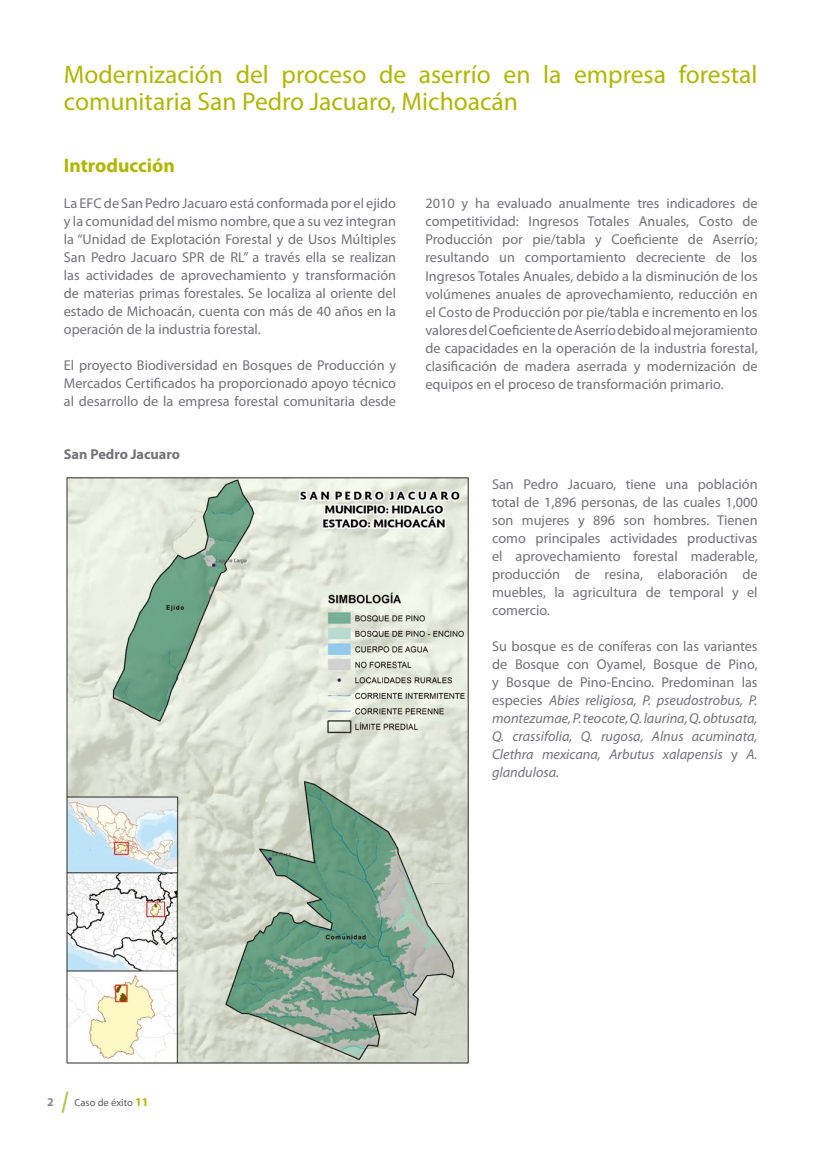
<style>
.page{position:relative;width:830px;height:1149px;background:#fff}
.page>*{position:absolute;margin:0;border:0;box-sizing:border-box;transform-origin:0 0}
.t1{font:25.5px/27px "Myriad Pro";color:#b0b700}
.t2{font:700 19.5px "Myriad Pro";color:#b0b700}
.t3{font:14.25px/18px "Myriad Pro";color:#727277;text-align:justify}
.t4{font:italic 14.25px/18px "Myriad Pro";color:#727277;text-align:justify}
.t5{font:700 14.25px "Myriad Pro";color:#727277}
.t6{font:700 12px "Myriad Pro";color:#89878c}
.t7{font:10.5px "Myriad Pro";color:#5b5b5f}
.s1{font-style:normal}
.s2{font-weight:700;font-size:12px;color:#b0b700}
</style>
<div class="page">
<svg style="left:61px;top:1091px;width:8px;height:22px"></svg>
<img style="left:65px;top:477px;width:404px;height:587px">
<h1 class="t1" style="left:64px;top:60px;width:695px">Modernización del proceso de aserrío en la empresa forestal comunitaria San Pedro Jacuaro, Michoacán</h1>
<h2 class="t2" style="left:64px;top:152px;width:113px">Introducción</h2>
<p class="t3" style="left:64px;top:194px;width:333px">La EFC de San Pedro Jacuaro está conformada por el ejido y la comunidad del mismo nombre, que a su vez integran la “Unidad de Explotación Forestal y de Usos Múltiples San Pedro Jacuaro SPR de RL” a través ella se realizan las actividades de aprovechamiento y transformación de materias primas forestales. Se localiza al oriente del estado de Michoacán, cuenta con más de 40 años en la operación de la industria forestal.</p>
<p class="t3" style="left:64px;top:356px;width:333px">El proyecto Biodiversidad en Bosques de Producción y Mercados Certificados ha proporcionado apoyo técnico al desarrollo de la empresa forestal comunitaria desde</p>
<p class="t5" style="left:64px;top:444px;width:118px">San Pedro Jacuaro</p>
<p class="t3" style="left:425px;top:194px;width:333px">2010 y ha evaluado anualmente tres indicadores de competitividad: Ingresos Totales Anuales, Costo de Producción por pie/tabla y Coeficiente de Aserrío; resultando un comportamiento decreciente de los Ingresos Totales Anuales, debido a la disminución de los volúmenes anuales de aprovechamiento, reducción en el Costo de Producción por pie/tabla e incremento en los valores del Coeficiente de Aserrío debido al mejoramiento de capacidades en la operación de la industria forestal, clasificación de madera aserrada y modernización de equipos en el proceso de transformación primario.</p>
<p class="t3" style="left:492px;top:474px;width:267px">San Pedro Jacuaro, tiene una población total de 1,896 personas, de las cuales 1,000 son mujeres y 896 son hombres. Tienen como principales actividades productivas el aprovechamiento forestal maderable, producción de resina, elaboración de muebles, la agricultura de temporal y el comercio.</p>
<p class="t4" style="left:492px;top:636px;width:267px"><span class="s1">Su bosque es de coníferas con las variantes de Bosque con Oyamel, Bosque de Pino, y Bosque de Pino-Encino. Predominan las especies</span> Abies religiosa, P. pseudostrobus, P. montezumae, P. teocote, Q. laurina, Q. obtusata, Q. crassifolia, Q. rugosa, Alnus acuminata, Clethra mexicana, Arbutus xalapensis <span class="s1">y</span> A. glandulosa.</p>
<p class="t6" style="left:47px;top:1093px;width:8px">2</p>
<p class="t7" style="left:74px;top:1095px;width:75px">Caso de éxito <span class="s2">11</span></p>
</div>
